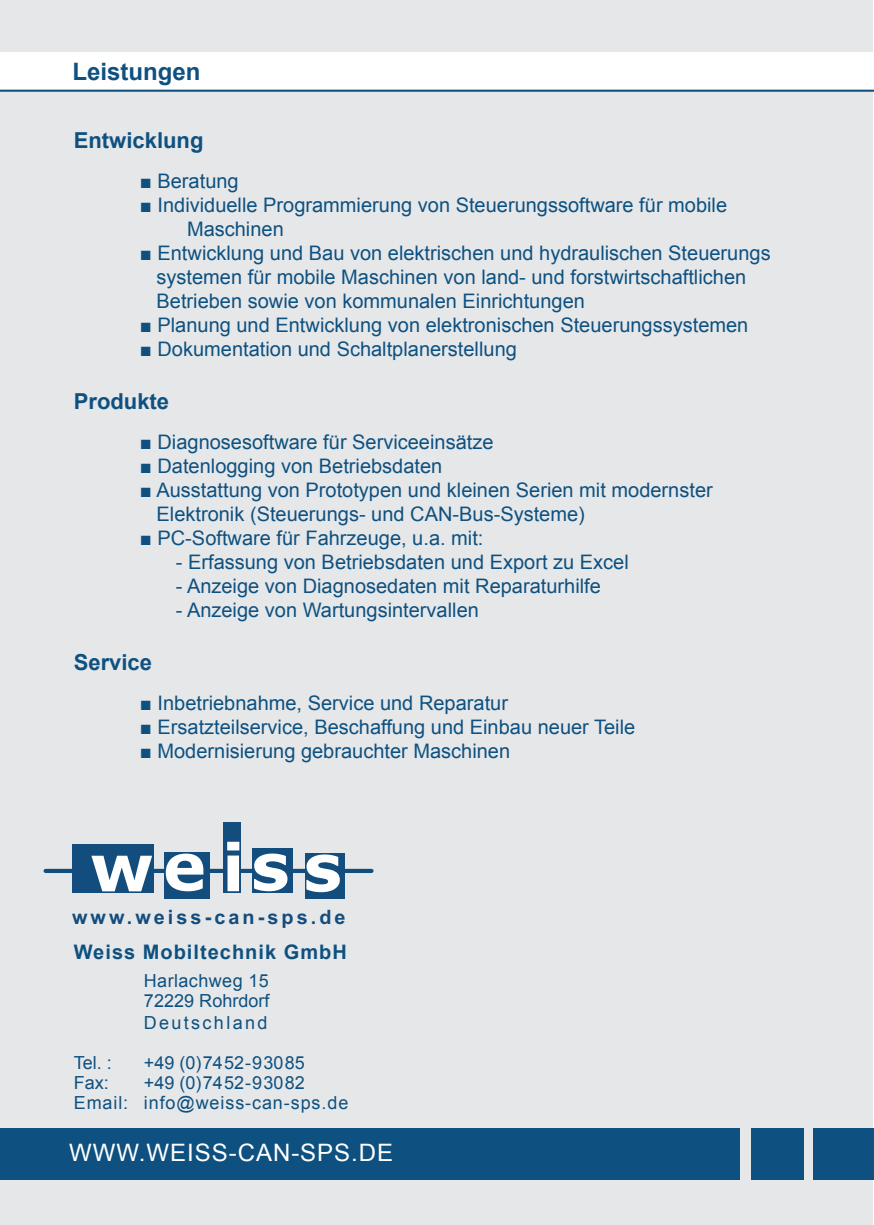
<style>
.page{position:relative;width:874px;height:1225px;background:#fff}
.page>*{position:absolute;margin:0;border:0;box-sizing:border-box;transform-origin:0 0}
.t1{font:24px "Arial";letter-spacing:.04em;color:#fff}
.t2{font:700 24px "Arial";color:#0e5180}
.t3{font:700 22px "Arial";color:#0e5180}
.t4{font:20px/24px "Arial";color:#0e5180}
.t5{font:700 20px "Arial";letter-spacing:.05em;color:#0e5180}
.t6{font:700 19.8px "Arial";letter-spacing:.155em;color:#134d7e}
.t7{font:18px/20px "Arial";letter-spacing:.05em;color:#0e5180}
.t8{font:18px/20px "Arial";letter-spacing:.025em;color:#0e5180}
.t9{font:18px "Arial";color:#0e5180}
.t10{font:18px "Arial";letter-spacing:.13em;color:#0e5180}
</style>
<div class="page">
<div style="left:0;top:0;width:872px;height:1225px;background:#e6e7e9"></div>
<div style="left:0;top:1128px;width:738px;height:51px;background:#0e5180"></div>
<div style="left:750px;top:1128px;width:53px;height:51px;background:#0e5180"></div>
<div style="left:813px;top:1128px;width:60px;height:51px;background:#0e5180"></div>
<hr style="left:0;top:90px;width:873px;height:2px;background:#0e5180">
<div style="left:0;top:52px;width:873px;height:37px;background:#fff"></div>
<hr style="left:46px;top:869px;width:325px;height:4px;background:#134d7e">
<div style="left:73px;top:844px;width:81px;height:49px;background:#134d7e"></div>
<svg style="left:91px;top:855px;width:61px;height:36px"></svg>
<div style="left:164px;top:852px;width:45px;height:46px;background:#134d7e"></div>
<svg style="left:166px;top:853px;width:37px;height:38px"></svg>
<div style="left:223px;top:822px;width:17px;height:71px;background:#134d7e"></div>
<svg style="left:227px;top:841px;width:12px;height:50px"></svg>
<div style="left:252px;top:848px;width:40px;height:45px;background:#134d7e"></div>
<svg style="left:254px;top:853px;width:33px;height:38px"></svg>
<div style="left:305px;top:853px;width:40px;height:46px;background:#134d7e"></div>
<svg style="left:306px;top:854px;width:33px;height:38px"></svg>
<p class="t2" style="left:72px;top:56px;width:130px">Leistungen</p>
<p class="t3" style="left:74px;top:126px;width:131px">Entwicklung</p>
<p class="t4" style="left:140px;top:169px;width:100px">■ Beratung</p>
<p class="t4" style="left:187px;top:193px;width:541px;text-indent:-47px">■ Individuelle Programmierung von Steuerungssoftware für mobile<br>Maschinen</p>
<p class="t4" style="left:156px;top:241px;width:615px;text-indent:-17px">■ Entwicklung und Bau von elektrischen und hydraulischen Steuerungs systemen für mobile Maschinen von land- und forstwirtschaftlichen<br>Betrieben sowie von kommunalen Einrichtungen</p>
<p class="t4" style="left:140px;top:313px;width:609px">■ Planung und Entwicklung von elektronischen Steuerungssystemen</p>
<p class="t4" style="left:140px;top:337px;width:378px">■ Dokumentation und Schaltplanerstellung</p>
<p class="t3" style="left:74px;top:386px;width:97px">Produkte</p>
<p class="t4" style="left:140px;top:430px;width:355px">■ Diagnosesoftware für Serviceeinsätze</p>
<p class="t4" style="left:140px;top:454px;width:304px">■ Datenlogging von Betriebsdaten</p>
<p class="t4" style="left:156px;top:478px;width:557px;text-indent:-17px">■ Ausstattung von Prototypen und kleinen Serien mit modernster<br>Elektronik (Steuerungs- und CAN-Bus-Systeme)</p>
<p class="t4" style="left:140px;top:526px;width:345px">■ PC-Software für Fahrzeuge, u.a. mit:</p>
<p class="t4" style="left:176px;top:550px;width:454px">- Erfassung von Betriebsdaten und Export zu Excel</p>
<p class="t4" style="left:176px;top:574px;width:426px">- Anzeige von Diagnosedaten mit Reparaturhilfe</p>
<p class="t4" style="left:176px;top:598px;width:304px">- Anzeige von Wartungsintervallen</p>
<p class="t3" style="left:74px;top:647px;width:80px">Service</p>
<p class="t4" style="left:140px;top:691px;width:369px">■ Inbetriebnahme, Service und Reparatur</p>
<p class="t4" style="left:140px;top:715px;width:496px">■ Ersatzteilservice, Beschaffung und Einbau neuer Teile</p>
<p class="t4" style="left:140px;top:739px;width:371px">■ Modernisierung gebrauchter Maschinen</p>
<p class="t6" style="left:72px;top:906px;width:275px">www.weiss-can-sps.de</p>
<p class="t5" style="left:74px;top:938px;width:274px">Weiss Mobiltechnik GmbH</p>
<p class="t8" style="left:144px;top:970px;width:127px">Harlachweg 15<br>72229 Rohrdorf</p>
<p class="t10" style="left:144px;top:1010px;width:125px">Deutschland</p>
<p class="t8" style="left:74px;top:1052px;width:40px">Tel. :</p>
<p class="t9" style="left:144px;top:1050px;width:162px">+49 (0)7452-93085</p>
<p class="t8" style="left:74px;top:1072px;width:37px">Fax:</p>
<p class="t7" style="left:74px;top:1072px;width:276px;text-indent:70px">+49 (0)7452-93082<br>Email: info@weiss-can-sps.de</p>
<p class="t1" style="left:69px;top:1137px;width:325px">WWW.WEISS-CAN-SPS.DE</p>
</div>
